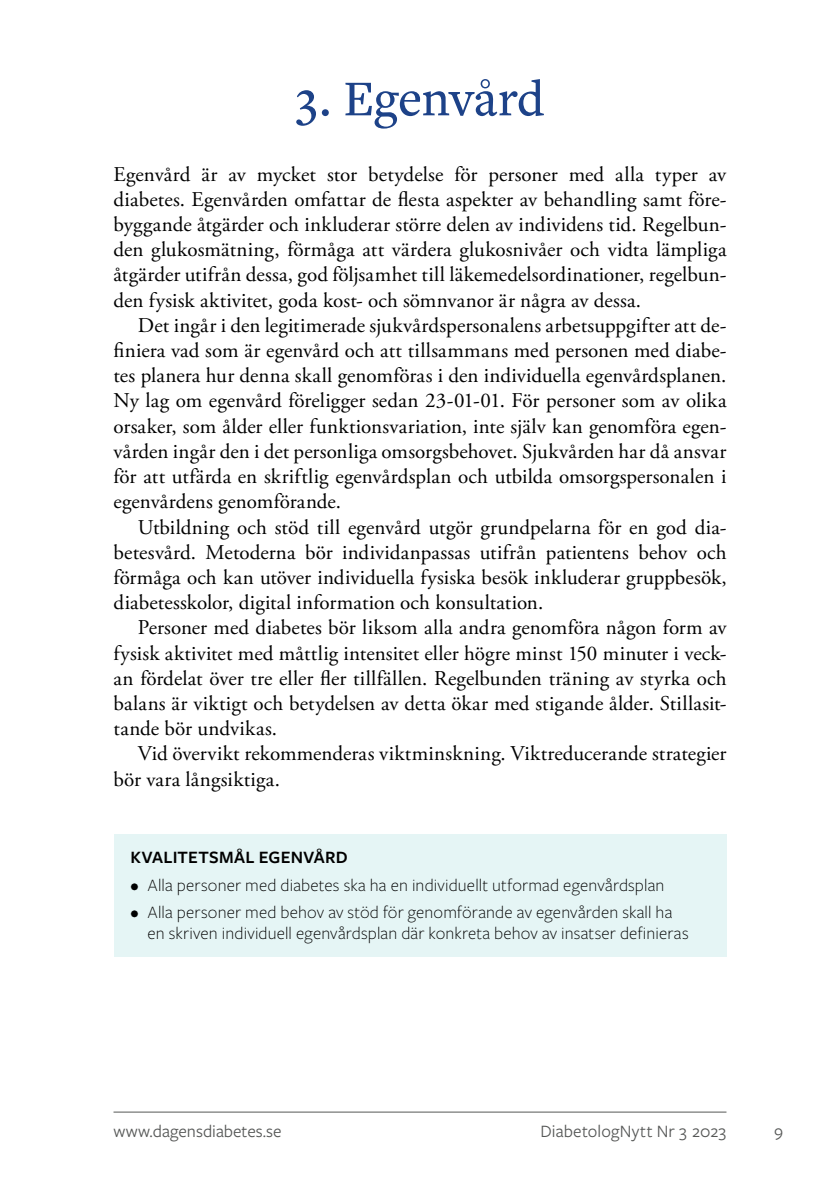
<style>
.page{position:relative;width:840px;height:1191px;background:#fff}
.page>*{position:absolute;margin:0;border:0;box-sizing:border-box;transform-origin:0 0}
.t1{font:500 52px "Freight Text Pro";letter-spacing:-.005em;color:#1d4288}
.t2{font:21px/25.2px "Adobe Garamond Pro";letter-spacing:.005em;color:#000;text-align:justify}
.t3{font:300 18px/21.6px "Freight Sans Pro";letter-spacing:.01em;color:#000}
.t4{font:18px "Freight Sans Pro";letter-spacing:.005em;color:#555756}
.t5{font:600 18px "Freight Sans Pro";letter-spacing:.015em;color:#000}
</style>
<div class="page">
<hr style="left:113px;top:1111px;width:613px;height:1px;background:#555756">
<div style="left:113px;top:833px;width:613px;height:123px;background:#e5f5f5"></div>
<h1 class="t1" style="left:295px;top:64px;width:250px">3. Egenvård</h1>
<p class="t2" style="left:113px;top:162px;width:614px">Egenvård är av mycket stor betydelse för personer med alla typer av diabetes. Egenvården omfattar de flesta aspekter av behandling samt före&shy;byggande åtgärder och inkluderar större delen av individens tid. Regelbun&shy;den glukosmätning, förmåga att värdera glukosnivåer och vidta lämpliga åtgärder utifrån dessa, god följsamhet till läkemedelsordinationer, regelbun&shy;den fysisk aktivitet, goda kost- och sömnvanor är några av dessa.</p>
<p class="t2" style="left:113px;top:313px;width:614px;text-indent:24px">Det ingår i den legitimerade sjukvårdspersonalens arbetsuppgifter att de&shy;finiera vad som är egenvård och att tillsammans med personen med diabe&shy;tes planera hur denna skall genomföras i den individuella egenvårdsplanen.<br>Ny lag om egenvård föreligger sedan 23-01-01. För personer som av olika orsaker, som ålder eller funktionsvariation, inte själv kan genomföra egen&shy;vården ingår den i det personliga omsorgsbehovet. Sjukvården har då ansvar för att utfärda en skriftlig egenvårdsplan och utbilda omsorgspersonalen i egenvårdens genomförande.</p>
<p class="t2" style="left:113px;top:515px;width:614px;text-indent:24px">Utbildning och stöd till egenvård utgör grundpelarna för en god dia&shy;betesvård. Metoderna bör individanpassas utifrån patientens behov och förmåga och kan utöver individuella fysiska besök inkluderar gruppbesök, diabetesskolor, digital information och konsultation.</p>
<p class="t2" style="left:113px;top:616px;width:614px;text-indent:24px">Personer med diabetes bör liksom alla andra genomföra någon form av fysisk aktivitet med måttlig intensitet eller högre minst 150 minuter i veck&shy;an fördelat över tre eller fler tillfällen. Regelbunden träning av styrka och balans är viktigt och betydelsen av detta ökar med stigande ålder. Stillasit&shy;tande bör undvikas.</p>
<p class="t2" style="left:113px;top:742px;width:614px;text-indent:24px">Vid övervikt rekommenderas viktminskning. Viktreducerande strategier bör vara långsiktiga.</p>
<p class="t5" style="left:130px;top:845px;width:218px">KVALITETSMÅL EGENVÅRD</p>
<p class="t3" style="left:130px;top:873px;width:535px">• Alla personer med diabetes ska ha en individuellt utformad egenvårdsplan</p>
<p class="t3" style="left:147px;top:900px;width:542px;text-indent:-17px">• Alla personer med behov av stöd för genomförande av egenvården skall ha en skriven individuell egenvårdsplan där konkreta behov av insatser definieras</p>
<p class="t4" style="left:113px;top:1119px;width:170px">www.dagensdiabetes.se</p>
<p class="t4" style="left:540px;top:1119px;width:187px">DiabetologNytt Nr 3 2023</p>
<p class="t4" style="left:773px;top:1119px;width:11px">9</p>
</div>
